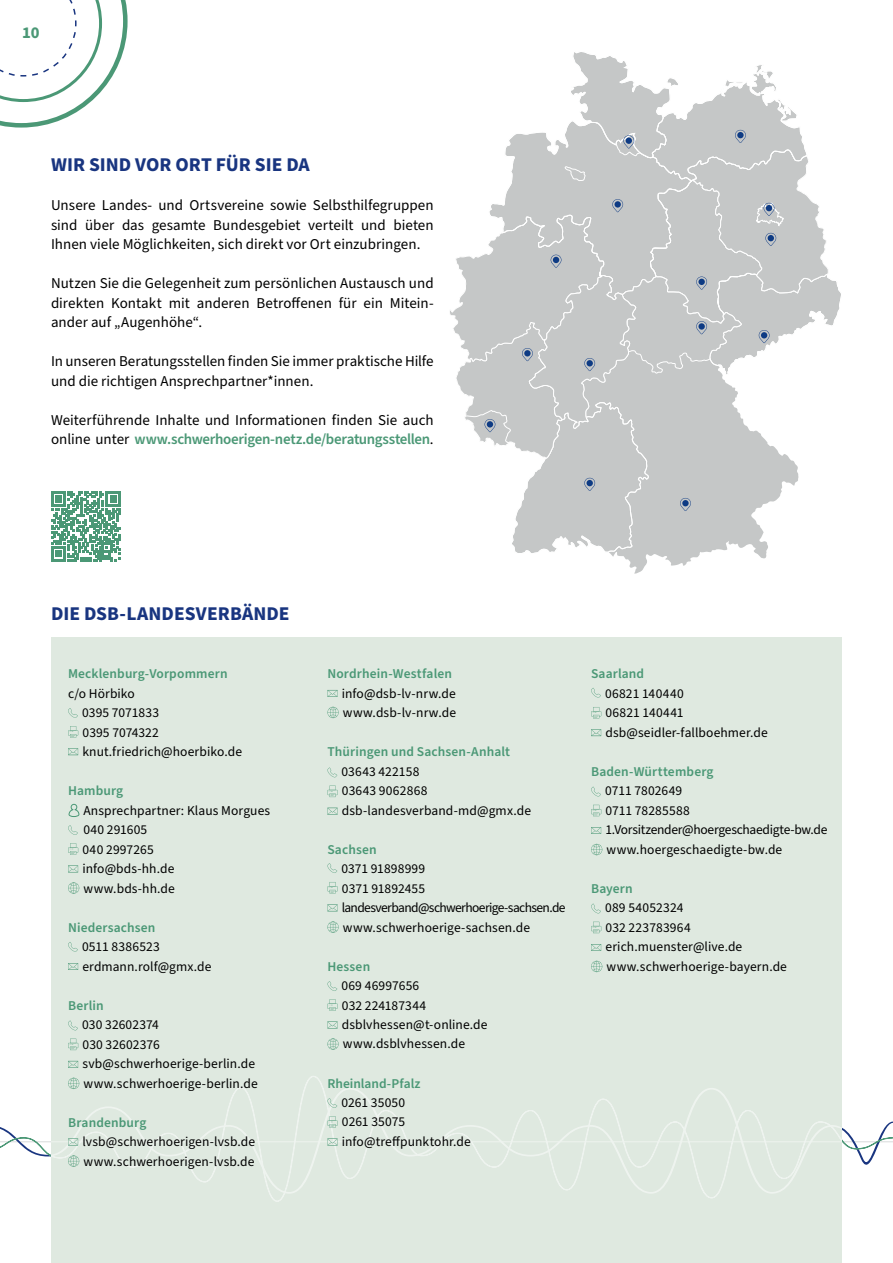
<style>
.page{position:relative;width:893px;height:1263px;background:#fff}
.page>*{position:absolute;margin:0;border:0;box-sizing:border-box;transform-origin:0 0}
.t1{font:700 19.5px "Source Sans Pro";color:#193580}
.t2{font:700 16.5px "Source Sans Pro";color:#4b9876}
.t3{font:15px/19.5px "Source Sans Pro";color:#000;text-align:justify}
.t4{font:13.5px/19.5px "Source Sans Pro";letter-spacing:.005em;color:#000}
.t5{font:600 13.5px "Source Sans Pro";letter-spacing:.01em;color:#4b9876}
.s1{font-weight:600;color:#4b9876}
</style>
<div class="page">
<svg style="left:0;top:0;width:128px;height:128px"></svg>
<svg style="left:0;top:1121px;width:893px;height:44px"></svg>
<div style="left:51px;top:638px;width:791px;height:625px;background:#dfe9e0"></div>
<svg style="left:51px;top:1076px;width:791px;height:126px"></svg>
<svg style="left:450px;top:52px;width:391px;height:502px"></svg>
<div style="left:698px;top:279px;width:7px;height:6px;background:#0e3b84;border-radius:50%"></div>
<svg style="left:51px;top:492px;width:70px;height:69px"></svg>
<svg style="left:327px;top:981px;width:10px;height:10px"></svg>
<svg style="left:327px;top:999px;width:11px;height:12px"></svg>
<svg style="left:327px;top:1021px;width:11px;height:7px"></svg>
<svg style="left:327px;top:1038px;width:12px;height:12px"></svg>
<svg style="left:591px;top:688px;width:10px;height:10px"></svg>
<svg style="left:591px;top:707px;width:10px;height:11px"></svg>
<svg style="left:591px;top:729px;width:10px;height:7px"></svg>
<svg style="left:327px;top:767px;width:10px;height:10px"></svg>
<svg style="left:327px;top:786px;width:11px;height:11px"></svg>
<svg style="left:327px;top:808px;width:11px;height:6px"></svg>
<svg style="left:68px;top:708px;width:10px;height:10px"></svg>
<svg style="left:68px;top:726px;width:10px;height:11px"></svg>
<svg style="left:68px;top:748px;width:10px;height:7px"></svg>
<svg style="left:327px;top:1098px;width:10px;height:10px"></svg>
<svg style="left:327px;top:1116px;width:11px;height:12px"></svg>
<svg style="left:327px;top:1138px;width:11px;height:7px"></svg>
<svg style="left:68px;top:942px;width:10px;height:10px"></svg>
<svg style="left:68px;top:963px;width:10px;height:7px"></svg>
<svg style="left:68px;top:1138px;width:10px;height:7px"></svg>
<svg style="left:68px;top:1155px;width:11px;height:12px"></svg>
<svg style="left:591px;top:904px;width:10px;height:9px"></svg>
<svg style="left:591px;top:922px;width:10px;height:11px"></svg>
<svg style="left:591px;top:944px;width:10px;height:7px"></svg>
<svg style="left:591px;top:961px;width:11px;height:11px"></svg>
<svg style="left:68px;top:1020px;width:10px;height:10px"></svg>
<svg style="left:68px;top:1039px;width:10px;height:11px"></svg>
<svg style="left:68px;top:1061px;width:10px;height:7px"></svg>
<svg style="left:68px;top:1078px;width:11px;height:11px"></svg>
<svg style="left:327px;top:863px;width:10px;height:10px"></svg>
<svg style="left:327px;top:882px;width:11px;height:11px"></svg>
<svg style="left:327px;top:904px;width:11px;height:7px"></svg>
<svg style="left:327px;top:921px;width:12px;height:12px"></svg>
<svg style="left:591px;top:787px;width:10px;height:9px"></svg>
<svg style="left:591px;top:805px;width:10px;height:11px"></svg>
<svg style="left:591px;top:827px;width:10px;height:7px"></svg>
<svg style="left:591px;top:844px;width:11px;height:11px"></svg>
<svg style="left:327px;top:690px;width:11px;height:7px"></svg>
<svg style="left:327px;top:707px;width:12px;height:11px"></svg>
<svg style="left:68px;top:825px;width:10px;height:10px"></svg>
<svg style="left:68px;top:843px;width:10px;height:12px"></svg>
<svg style="left:68px;top:865px;width:10px;height:7px"></svg>
<svg style="left:68px;top:882px;width:11px;height:12px"></svg>
<svg style="left:69px;top:804px;width:10px;height:13px"></svg>
<p class="t2" style="left:22px;top:21px;width:19px">10</p>
<h1 class="t1" style="left:51px;top:151px;width:260px">WIR SIND VOR ORT FÜR SIE DA</h1>
<p class="t3" style="left:51px;top:196px;width:384px">Unsere Landes- und Ortsvereine sowie Selbsthilfegruppen sind über das gesamte Bundesgebiet verteilt und bieten Ihnen viele Möglichkeiten, sich direkt vor Ort einzubringen.</p>
<p class="t3" style="left:51px;top:274px;width:384px">Nutzen Sie die Gelegenheit zum persönlichen Austausch und direkten Kontakt mit anderen Betroffenen für ein Mitein&shy;ander auf „Augenhöhe“.</p>
<p class="t3" style="left:51px;top:352px;width:384px">In unseren Beratungsstellen finden Sie immer praktische Hilfe und die richtigen Ansprechpartner*innen.</p>
<p class="t3" style="left:51px;top:410px;width:384px">Weiterführende Inhalte und Informationen finden Sie auch online unter <span class="s1">www.schwerhoerigen-netz.de/beratungsstellen</span>.</p>
<h1 class="t1" style="left:51px;top:600px;width:240px">DIE DSB-LANDESVERBÄNDE</h1>
<p class="t5" style="left:68px;top:665px;width:161px">Mecklenburg-Vorpommern</p>
<p class="t4" style="left:82px;top:684px;width:161px;text-indent:-14px">c/o Hörbiko<br>0395 7071833<br>0395 7074322 knut.friedrich@hoerbiko.de</p>
<p class="t5" style="left:68px;top:781px;width:57px">Hamburg</p>
<p class="t4" style="left:82px;top:801px;width:189px">Ansprechpartner: Klaus Morgues<br>040 291605<br>040 2997265<br>info@bds-hh.de<br>www.bds-hh.de</p>
<p class="t5" style="left:68px;top:918px;width:89px">Niedersachsen</p>
<p class="t4" style="left:82px;top:937px;width:131px">0511 8386523 erdmann.rolf@gmx.de</p>
<p class="t5" style="left:68px;top:996px;width:37px">Berlin</p>
<p class="t4" style="left:82px;top:1015px;width:177px">030 32602374<br>030 32602376 svb@schwerhoerige-berlin.de www.schwerhoerige-berlin.de</p>
<p class="t5" style="left:68px;top:1113px;width:80px">Brandenburg</p>
<p class="t4" style="left:82px;top:1132px;width:174px">lvsb@schwerhoerigen-lvsb.de www.schwerhoerigen-lvsb.de</p>
<p class="t5" style="left:327px;top:664px;width:126px">Nordrhein-Westfalen</p>
<p class="t4" style="left:342px;top:684px;width:116px">info@dsb-lv-nrw.de www.dsb-lv-nrw.de</p>
<p class="t5" style="left:327px;top:742px;width:184px">Thüringen und Sachsen-Anhalt</p>
<p class="t4" style="left:341px;top:762px;width:191px">03643 422158<br>03643 9062868 dsb-landesverband-md@gmx.de</p>
<p class="t5" style="left:327px;top:840px;width:51px">Sachsen</p>
<p class="t4" style="left:341px;top:859px;width:226px">0371 91898999<br>0371 91892455 landesverband@schwerhoerige-sachsen.de www.schwerhoerige-sachsen.de</p>
<p class="t5" style="left:327px;top:957px;width:44px">Hessen</p>
<p class="t4" style="left:341px;top:976px;width:148px">069 46997656<br>032 224187344 dsblvhessen@t-online.de www.dsblvhessen.de</p>
<p class="t5" style="left:327px;top:1074px;width:95px">Rheinland-Pfalz</p>
<p class="t4" style="left:341px;top:1093px;width:131px">0261 35050<br>0261 35075 info@treffpunktohr.de</p>
<p class="t5" style="left:591px;top:665px;width:55px">Saarland</p>
<p class="t4" style="left:605px;top:684px;width:164px">06821 140440<br>06821 140441 dsb@seidler-fallboehmer.de</p>
<p class="t5" style="left:591px;top:762px;width:124px">Baden-Württemberg</p>
<p class="t4" style="left:605px;top:781px;width:224px">0711 7802649<br>0711 78285588<br>1.Vorsitzender@hoergeschaedigte-bw.de www.hoergeschaedigte-bw.de</p>
<p class="t5" style="left:591px;top:879px;width:43px">Bayern</p>
<p class="t4" style="left:605px;top:898px;width:183px">089 54052324<br>032 223783964 erich.muenster@live.de www.schwerhoerige-bayern.de</p>
</div>
